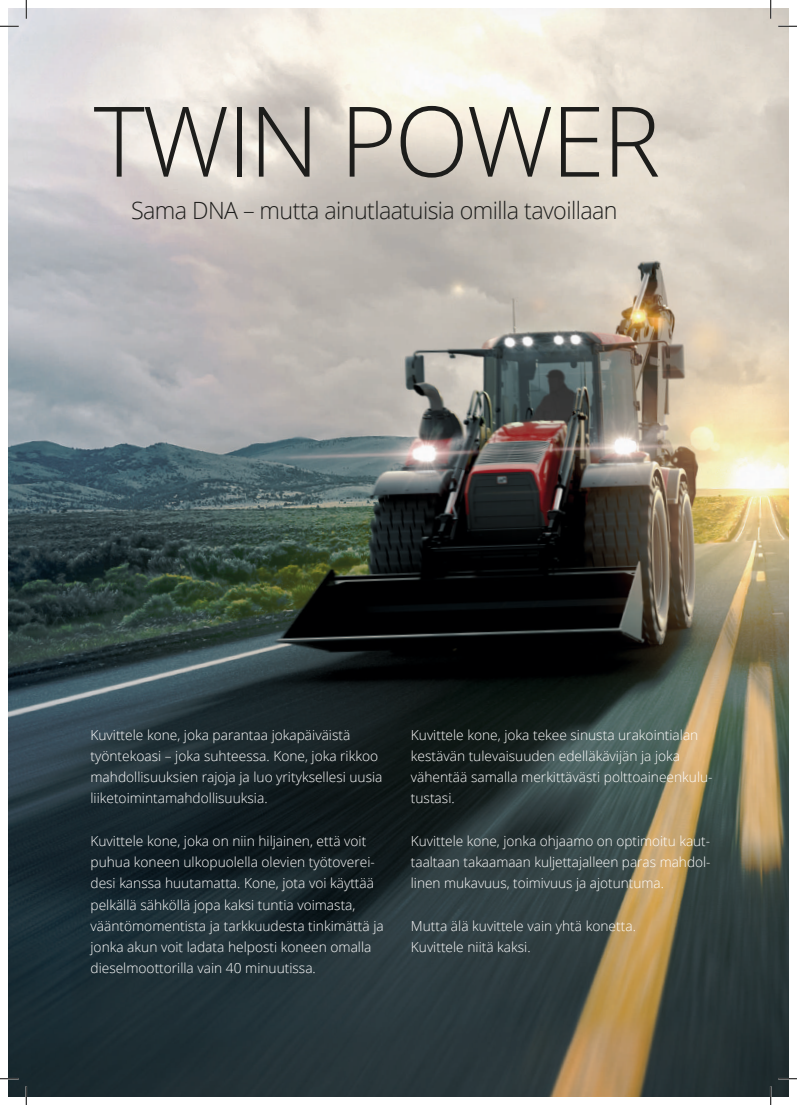
<style>
.page{position:relative;width:797px;height:1105px;background:#fff}
.page>*{position:absolute;margin:0;border:0;box-sizing:border-box;transform-origin:0 0}
.t1{font:300 97.5px "Open Sans";letter-spacing:-.025em;color:#1d1d1b}
.t2{font:300 23.75px "Open Sans";letter-spacing:-.025em;color:#1d1d1b}
.t3{font:300 13.75px/21.2px "Open Sans";color:#fff}
</style>
<div class="page">
<img style="left:9px;top:9px;width:779px;height:1087px">
<svg style="left:0;top:25px;width:19px;height:2px"></svg>
<svg style="left:778px;top:25px;width:19px;height:2px"></svg>
<svg style="left:0;top:1078px;width:19px;height:1px"></svg>
<svg style="left:778px;top:1078px;width:19px;height:1px"></svg>
<svg style="left:25px;top:0;width:2px;height:19px"></svg>
<svg style="left:25px;top:1086px;width:2px;height:19px"></svg>
<svg style="left:770px;top:0;width:1px;height:19px"></svg>
<svg style="left:770px;top:1086px;width:1px;height:19px"></svg>
<h1 class="t1" style="left:94px;top:74px;width:568px">TWIN POWER</h1>
<h2 class="t2" style="left:131px;top:194px;width:488px">Sama DNA – mutta ainutlaatuisia omilla tavoillaan</h2>
<p class="t3" style="left:90px;top:724px;width:293px">Kuvittele kone, joka parantaa jokapäiväistä työntekoasi – joka suhteessa. Kone, joka rikkoo mahdollisuuksien rajoja ja luo yrityksellesi uusia liiketoimintamahdollisuuksia.</p>
<p class="t3" style="left:90px;top:830px;width:295px">Kuvittele kone, joka on niin hiljainen, että voit puhua koneen ulkopuolella olevien työtoverei&shy;desi kanssa huutamatta. Kone, jota voi käyttää pelkällä sähköllä jopa kaksi tuntia voimasta, vääntömomentista ja tarkkuudesta tinkimättä ja jonka akun voit ladata helposti koneen omalla dieselmoottorilla vain 40 minuutissa.</p>
<p class="t3" style="left:411px;top:723px;width:303px">Kuvittele kone, joka tekee sinusta urakointialan kestävän tulevaisuuden edelläkävijän ja joka vähentää samalla merkittävästi polttoaineenkulu&shy;tustasi.</p>
<p class="t3" style="left:411px;top:830px;width:301px;text-align:justify">Kuvittele kone, jonka ohjaamo on optimoitu kaut&shy;taaltaan takaamaan kuljettajalleen paras mahdol&shy;linen mukavuus, toimivuus ja ajotuntuma.</p>
<p class="t3" style="left:411px;top:915px;width:226px">Mutta älä kuvittele vain yhtä konetta.<br>Kuvittele niitä kaksi.</p>
</div>
